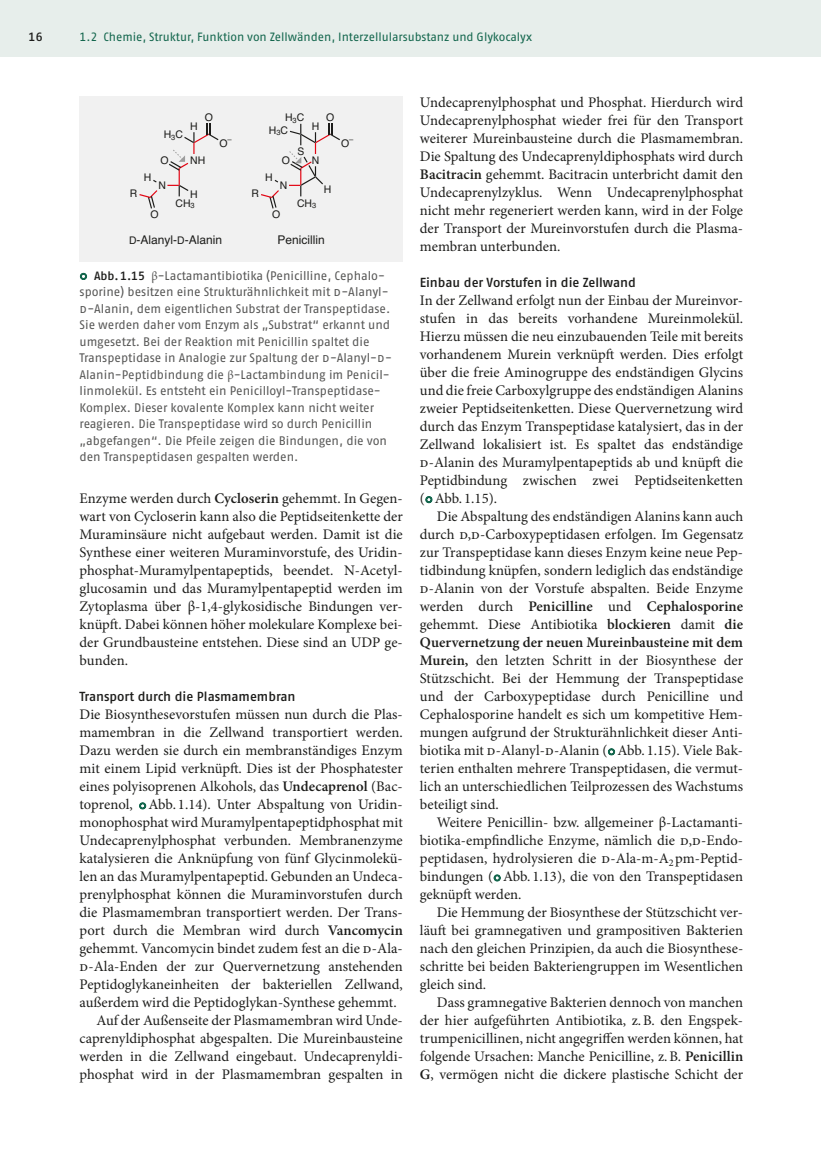
<style>
.page{position:relative;width:821px;height:1149px;background:#fff}
.page>*{position:absolute;margin:0;border:0;box-sizing:border-box;transform-origin:0 0}
.t1{font:14.7px/18px "Minion Pro";color:#1d1d1b;text-align:justify}
.t2{font:600 13.2px "Fago Pro";letter-spacing:-.005em;color:#1d1d1b}
.t3{font:12.3px/16.5px "Fago Pro";letter-spacing:-.005em;color:#575756}
.t4{font:12px "Fago Pro";letter-spacing:-.005em;color:#13664d}
.t5{font:12px "Helvetica";color:#1d1d1b}
.t6{font:600 12px "Fago Pro";color:#1d1d1b}
.t7{font:10.5px/12.6px "Helvetica";color:#1d1d1b}
.s1{font-size:10.5px}
.s2{font-family:"Arial Unicode MS";font-size:13.2px;color:#13664d}
.s3{font-weight:600;font-size:12px;color:#1d1d1b}
.s4{font-family:"Minion Pro"}
.s5{font-weight:600}
</style>
<div class="page">
<div style="left:80px;top:0;width:739px;height:57px;background:#e7eeeb"></div>
<hr style="left:819px;top:0;width:2px;height:57px;background:#e7eeeb">
<div style="left:0;top:0;width:80px;height:57px;background:#e7eeeb"></div>
<svg style="left:139px;top:802px;width:8px;height:8px"></svg>
<svg style="left:425px;top:496px;width:8px;height:8px"></svg>
<svg style="left:608px;top:748px;width:8px;height:8px"></svg>
<svg style="left:493px;top:874px;width:8px;height:8px"></svg>
<div style="left:80px;top:96px;width:323px;height:165px;background:#f1f1f1"></div>
<svg style="left:139px;top:190px;width:18px;height:18px"></svg>
<svg style="left:261px;top:190px;width:18px;height:18px"></svg>
<svg style="left:167px;top:124px;width:51px;height:72px"></svg>
<svg style="left:289px;top:124px;width:51px;height:72px"></svg>
<svg style="left:79px;top:272px;width:9px;height:8px"></svg>
<p class="t6" style="left:28px;top:29px;width:16px">16</p>
<p class="t4" style="left:80px;top:29px;width:454px">1.2 Chemie, Struktur, Funktion von Zellwänden, Interzellularsubstanz und Glykocalyx</p>
<p class="t7" style="left:144px;top:171px;width:9px">H</p>
<p class="t7" style="left:130px;top:187px;width:9px">R</p>
<p class="t7" style="left:164px;top:129px;width:21px">H<sub>3</sub>C</p>
<p class="t7" style="left:190px;top:120px;width:9px">H</p>
<p class="t7" style="left:205px;top:112px;width:10px">O</p>
<p class="t7" style="left:219px;top:137px;width:14px">O<sup>–</sup></p>
<p class="t7" style="left:160px;top:154px;width:10px">O</p>
<p class="t7" style="left:158px;top:180px;width:9px">N</p>
<p class="t7" style="left:190px;top:154px;width:17px">NH</p>
<p class="t7" style="left:190px;top:188px;width:9px">H</p>
<p class="t7" style="left:175px;top:197px;width:21px">CH<sub>3</sub></p>
<p class="t7" style="left:269px;top:112px;width:37px;text-indent:16px">H<sub>3</sub>C<br>H<sub>3</sub>C</p>
<p class="t7" style="left:312px;top:120px;width:9px">H</p>
<p class="t7" style="left:326px;top:112px;width:10px">O</p>
<p class="t7" style="left:265px;top:171px;width:9px">H</p>
<p class="t7" style="left:251px;top:187px;width:9px">R</p>
<p class="t7" style="left:282px;top:154px;width:10px">O</p>
<p class="t7" style="left:280px;top:180px;width:9px">N</p>
<p class="t7" style="left:297px;top:146px;width:9px">S</p>
<p class="t7" style="left:312px;top:154px;width:9px">N</p>
<p class="t7" style="left:324px;top:183px;width:9px">H</p>
<p class="t7" style="left:297px;top:197px;width:21px">CH<sub>3</sub></p>
<p class="t7" style="left:341px;top:137px;width:14px">O<sup>–</sup></p>
<p class="t7" style="left:150px;top:208px;width:10px">O</p>
<p class="t7" style="left:272px;top:208px;width:10px">O</p>
<p class="t5" style="left:129px;top:230px;width:95px"><span class="s1">D</span>-Alanyl-<span class="s1">D</span>-Alanin</p>
<p class="t5" style="left:277px;top:230px;width:49px">Penicillin</p>
<p class="t3" style="left:80px;top:267px;width:312px"><span class="s2">○</span> <span class="s3">Abb.1.15</span> <span class="s4">β</span>- Lactamantibiotika (Penicilline, Cephalo&shy;sporine) besitzen eine Strukturähnlichkeit mit d-Alanyl&shy;d-Alanin, dem eigentlichen Substrat der Transpeptidase.<br>Sie werden daher vom Enzym als „Substrat“ erkannt und umgesetzt. Bei der Reaktion mit Penicillin spaltet die Transpeptidase in Analogie zur Spaltung der d-Alanyl- d-Alanin-Peptidbindung die <span class="s4">β</span>-Lactambindung im Penicil&shy;linmolekül. Es entsteht ein Penicilloyl-Transpeptidase-Komplex. Dieser kovalente Komplex kann nicht weiter reagieren. Die Transpeptidase wird so durch Penicillin „abgefangen“. Die Pfeile zeigen die Bindungen, die von den Transpeptidasen gespalten werden.</p>
<p class="t1" style="left:80px;top:489px;width:325px">Enzyme werden durch <span class="s5">Cycloserin</span> gehemmt. In Gegen&shy;wart von Cycloserin kann also die Peptidseitenkette der Muraminsäure nicht aufgebaut werden. Damit ist die Synthese einer weiteren Muraminvorstufe, des Uridin&shy;phosphat-Muramylpentapeptids, beendet. N-Acetyl&shy;glucosamin und das Muramylpentapeptid werden im Zytoplasma über β-1,4-glykosidische Bindungen ver&shy;knüpft. Dabei können höher molekulare Komplexe bei&shy;der Grundbausteine entstehen. Diese sind an UDP ge&shy;bunden.</p>
<p class="t2" style="left:80px;top:688px;width:217px">Transport durch die Plasmamembran</p>
<p class="t1" style="left:80px;top:705px;width:325px">Die Biosynthesevorstufen müssen nun durch die Plas-</p>
<p class="t1" style="left:80px;top:723px;width:325px">mamembran in die Zellwand transportiert werden.</p>
<p class="t1" style="left:80px;top:741px;width:325px">Dazu werden sie durch ein membranständiges Enzym</p>
<p class="t1" style="left:80px;top:759px;width:325px">mit einem Lipid verknüpft. Dies ist der Phosphatester</p>
<p class="t1" style="left:80px;top:777px;width:325px">eines polyisoprenen Alkohols, das <span class="s5">Undecaprenol</span> (Bac-</p>
<p class="t1" style="left:80px;top:795px;width:325px">toprenol, <sub>○</sub>Abb. 1.14). Unter Abspaltung von Uridin-</p>
<p class="t1" style="left:80px;top:813px;width:325px">monophosphat wird Muramylpentapeptidphosphat mit</p>
<p class="t1" style="left:80px;top:831px;width:325px">Undecaprenylphosphat verbunden. Membranenzyme</p>
<p class="t1" style="left:80px;top:849px;width:325px">katalysieren die Anknüpfung von fünf Glycinmolekü-</p>
<p class="t1" style="left:80px;top:867px;width:325px">len an das Muramylpentapeptid. Gebunden an Undeca-</p>
<p class="t1" style="left:80px;top:885px;width:325px">prenylphosphat können die Muraminvorstufen durch</p>
<p class="t1" style="left:80px;top:903px;width:325px">die Plasmamembran transportiert werden. Der Trans-</p>
<p class="t1" style="left:80px;top:921px;width:325px">port durch die Membran wird durch <span class="s5">Vancomycin</span></p>
<p class="t1" style="left:80px;top:939px;width:325px">gehemmt. Vancomycin bindet zudem fest an die d-Ala-</p>
<p class="t1" style="left:80px;top:957px;width:325px">d-Ala-Enden der zur Quervernetzung anstehenden</p>
<p class="t1" style="left:80px;top:975px;width:325px">Peptidoglykaneinheiten der bakteriellen Zellwand,</p>
<p class="t1" style="left:80px;top:993px;width:319px">außerdem wird die Peptidoglykan-Synthese gehemmt.</p>
<p class="t1" style="left:97px;top:1011px;width:308px">Auf der Außenseite der Plasmamembran wird Unde-</p>
<p class="t1" style="left:80px;top:1029px;width:325px">caprenyldiphosphat abgespalten. Die Mureinbausteine</p>
<p class="t1" style="left:80px;top:1047px;width:325px">werden in die Zellwand eingebaut. Undecaprenyldi-</p>
<p class="t1" style="left:80px;top:1065px;width:325px">phosphat wird in der Plasmamembran gespalten in</p>
<p class="t1" style="left:420px;top:93px;width:325px">Undecaprenylphosphat und Phosphat. Hierdurch wird Undecaprenylphosphat wieder frei für den Transport weiterer Mureinbausteine durch die Plasmamembran.<br>Die Spaltung des Undecaprenyldiphosphats wird durch <span class="s5">Bacitracin</span> gehemmt. Bacitracin unterbricht damit den Undecaprenylzyklus. Wenn Undecaprenylphosphat nicht mehr regeneriert werden kann, wird in der Folge der Transport der Mureinvorstufen durch die Plasma&shy;membran unterbunden.</p>
<p class="t2" style="left:420px;top:274px;width:218px">Einbau der Vorstufen in die Zellwand</p>
<p class="t1" style="left:420px;top:291px;width:325px">In der Zellwand erfolgt nun der Einbau der Mureinvor&shy;stufen in das bereits vorhandene Mureinmolekül.<br>Hierzu müssen die neu einzubauenden Teile mit bereits vorhandenem Murein verknüpft werden. Dies erfolgt über die freie Aminogruppe des endständigen Glycins und die freie Carboxylgruppe des endständigen Alanins zweier Peptidseitenketten. Diese Quervernetzung wird durch das Enzym Transpeptidase katalysiert, das in der Zellwand lokalisiert ist. Es spaltet das endständige d-Alanin des Muramylpentapeptids ab und knüpft die Peptidbindung zwischen zwei Peptidseitenketten (<sub>○</sub>Abb. 1.15).</p>
<p class="t1" style="left:420px;top:507px;width:325px;text-indent:17px">Die Abspaltung des endständigen Alanins kann auch durch d,d-Carboxypeptidasen erfolgen. Im Gegensatz zur Transpeptidase kann dieses Enzym keine neue Pep&shy;tidbindung knüpfen, sondern lediglich das endständige d-Alanin von der Vorstufe abspalten. Beide Enzyme werden durch <span class="s5">Penicilline</span> und <span class="s5">Cephalosporine </span>gehemmt. Diese Antibiotika <span class="s5">blockieren</span> damit <span class="s5">die Quervernetzung der neuen Mureinbausteine mit dem Murein,</span> den letzten Schritt in der Biosynthese der Stützschicht. Bei der Hemmung der Transpeptidase und der Carboxypeptidase durch Penicilline und Cephalosporine handelt es sich um kompetitive Hem&shy;mungen aufgrund der Strukturähnlichkeit dieser Anti&shy;biotika mit d-Alanyl-d-Alanin (<sub>○</sub>Abb. 1.15). Viele Bak&shy;terien enthalten mehrere Transpeptidasen, die vermut&shy;lich an unterschiedlichen Teilprozessen des Wachstums beteiligt sind.</p>
<p class="t1" style="left:420px;top:813px;width:325px;text-indent:17px">Weitere Penicillin- bzw. allgemeiner β-Lactamanti&shy;biotika-empfindliche Enzyme, nämlich die d,d-Endo&shy;peptidasen, hydrolysieren die d-Ala-m-A<sub>2</sub>pm-Peptid&shy;bindungen (<sub>○</sub>Abb. 1.13), die von den Transpeptidasen geknüpft werden.</p>
<p class="t1" style="left:420px;top:903px;width:325px;text-indent:17px">Die Hemmung der Biosynthese der Stützschicht ver&shy;läuft bei gramnegativen und grampositiven Bakterien nach den gleichen Prinzipien, da auch die Biosynthese&shy;schritte bei beiden Bakteriengruppen im Wesentlichen gleich sind.</p>
<p class="t1" style="left:420px;top:993px;width:325px;text-indent:17px">Dass gramnegative Bakterien dennoch von manchen der hier aufgeführten Antibiotika, z.B. den Engspek&shy;trumpenicillinen, nicht angegriffen werden können, hat folgende Ursachen: Manche Penicilline, z.B. <span class="s5">Penicillin G</span>, vermögen nicht die dickere plastische Schicht der</p>
</div>
